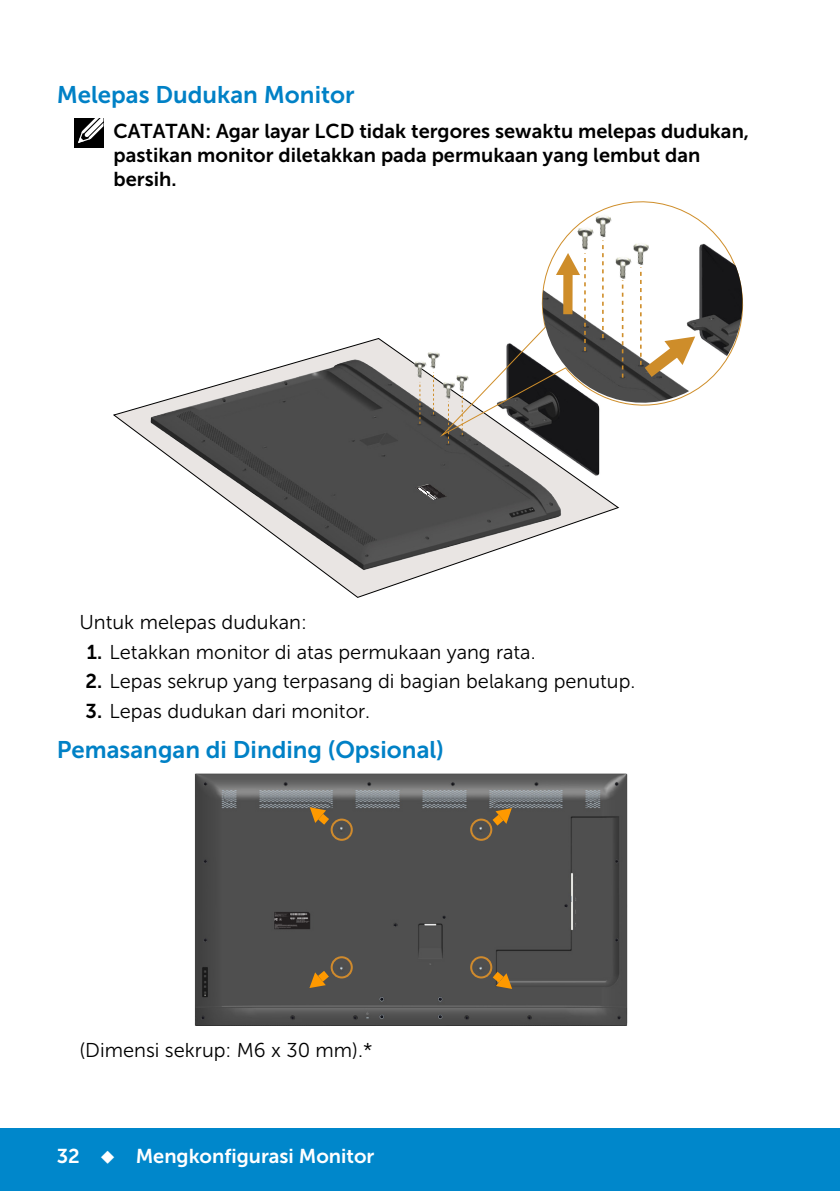
<style>
.page{position:relative;width:840px;height:1191px;background:#fff}
.page>*{position:absolute;margin:0;border:0;box-sizing:border-box;transform-origin:0 0}
.Head2{font:24px "Museo Sans For Dell 700";color:#0081c6}
.Paragraph{font:20px "Museo Sans For Dell 300";color:#000}
.Caution{font:20px/24px "Museo Sans For Dell 700";color:#000}
.t1{font:20px "Museo Sans For Dell 700";color:#fff}
.s1{font-family:"Museo Sans For Dell 700"}
</style>
<div class="page">
<div style="left:0;top:1128px;width:839px;height:63px;background:#0087cb"></div>
<svg style="left:113px;top:404px;width:506px;height:194px"></svg>
<img style="left:148px;top:338px;width:452px;height:234px">
<svg style="left:415px;top:484px;width:31px;height:16px"></svg>
<svg style="left:419px;top:382px;width:1px;height:42px"></svg>
<svg style="left:433px;top:372px;width:1px;height:42px"></svg>
<img style="left:413px;top:359px;width:15px;height:19px">
<img style="left:427px;top:350px;width:14px;height:19px">
<svg style="left:441px;top:201px;width:278px;height:235px"></svg>
<img style="left:538px;top:238px;width:206px;height:173px">
<svg style="left:601px;top:240px;width:2px;height:98px"></svg>
<svg style="left:621px;top:280px;width:2px;height:97px"></svg>
<img style="left:576px;top:226px;width:20px;height:24px">
<img style="left:614px;top:255px;width:20px;height:24px">
<img style="left:594px;top:213px;width:20px;height:25px">
<img style="left:632px;top:241px;width:20px;height:25px">
<svg style="left:555px;top:253px;width:30px;height:98px"></svg>
<svg style="left:639px;top:267px;width:55px;height:110px"></svg>
<svg style="left:448px;top:401px;width:1px;height:42px"></svg>
<img style="left:195px;top:773px;width:432px;height:252px">
<div style="left:330px;top:818px;width:22px;height:23px;border:2px solid #cf8a2d;border-radius:50%"></div>
<div style="left:330px;top:956px;width:22px;height:22px;border:2px solid #cf8a2d;border-radius:50%"></div>
<div style="left:470px;top:818px;width:22px;height:23px;border:2px solid #cf8a2d;border-radius:50%"></div>
<div style="left:470px;top:956px;width:22px;height:22px;border:2px solid #cf8a2d;border-radius:50%"></div>
<svg style="left:309px;top:970px;width:20px;height:18px"></svg>
<svg style="left:309px;top:807px;width:20px;height:17px"></svg>
<svg style="left:492px;top:971px;width:20px;height:18px"></svg>
<svg style="left:492px;top:808px;width:19px;height:17px"></svg>
<div style="left:74px;top:118px;width:29px;height:29px;background:#000"></div>
<svg style="left:78px;top:118px;width:25px;height:25px"></svg>
<p class="Head2" style="left:57px;top:81px;width:299px">Melepas Dudukan Monitor</p>
<p class="Caution" style="left:113px;top:119px;width:637px">CATATAN: Agar layar LCD tidak tergores sewaktu melepas dudukan, pastikan monitor diletakkan pada permukaan yang lembut dan bersih.</p>
<p class="Paragraph" style="left:79px;top:611px;width:229px">Untuk melepas dudukan:</p>
<p class="Paragraph" style="left:87px;top:641px;width:450px"><span class="s1">1.</span> Letakkan monitor di atas permukaan yang rata.</p>
<p class="Paragraph" style="left:85px;top:671px;width:551px"><span class="s1">2.</span> Lepas sekrup yang terpasang di bagian belakang penutup.</p>
<p class="Paragraph" style="left:85px;top:700px;width:286px"><span class="s1">3.</span> Lepas dudukan dari monitor.</p>
<p class="Head2" style="left:57px;top:736px;width:388px">Pemasangan di Dinding (Opsional)</p>
<p class="Paragraph" style="left:79px;top:1039px;width:294px">(Dimensi sekrup: M6 x 30 mm).*</p>
<p class="t1" style="left:57px;top:1144px;width:319px">32 ◆ Mengkonfigurasi Monitor</p>
</div>
